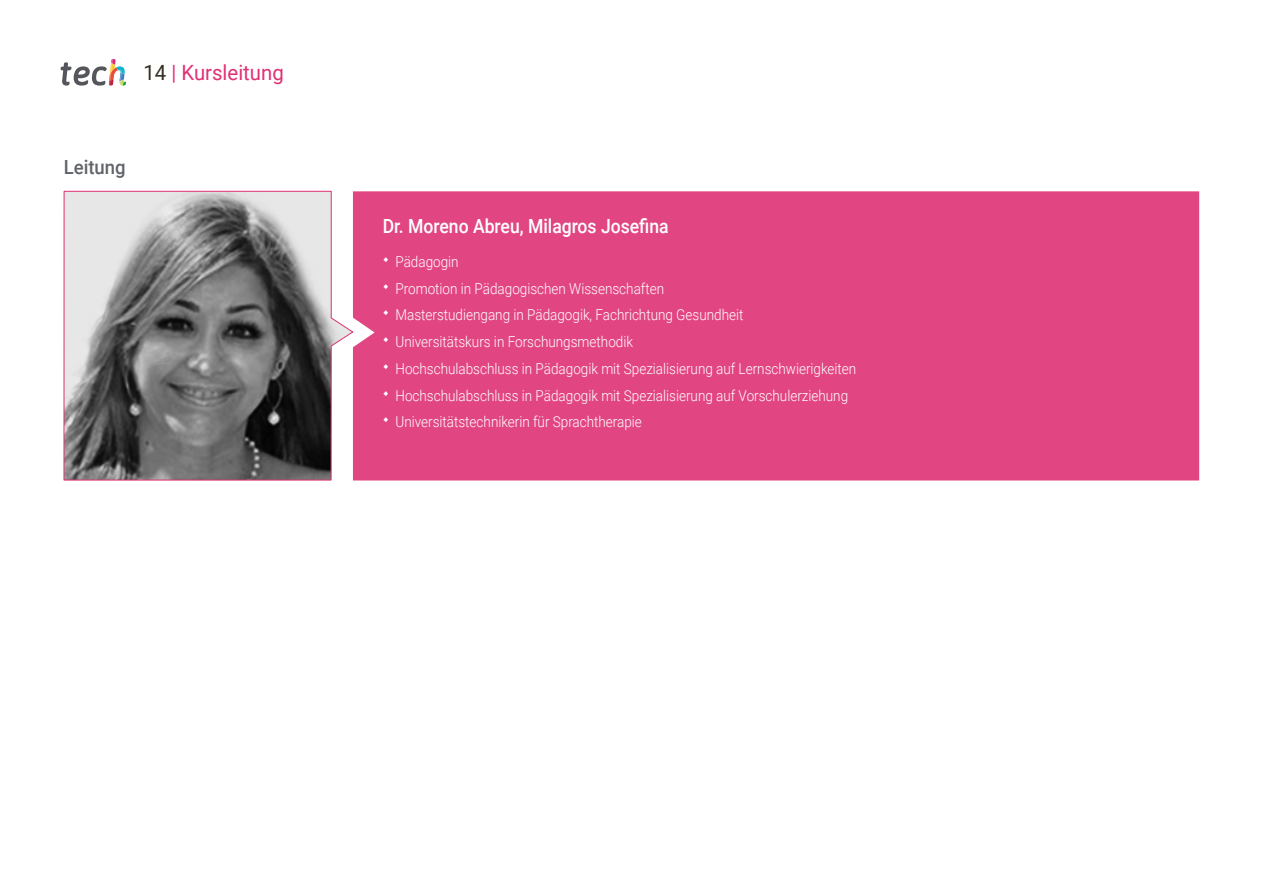
<style>
.page{position:relative;width:1263px;height:893px;background:#fff}
.page>*{position:absolute;margin:0;border:0;box-sizing:border-box;transform-origin:0 0}
.t1{font:21px "Roboto";color:#df3174}
.t2{font:500 19.5px "Roboto";color:#fff;scale:.9 1}
.t3{font:500 19.5px "Roboto";color:#61646a;scale:.95 1}
.t4{font:300 15px/26.7px "Roboto";color:#fff;scale:.9 1}
.s1{color:#312e20}
</style>
<div class="page">
<svg style="left:61px;top:59px;width:65px;height:27px"></svg>
<div style="left:353px;top:191px;width:846px;height:289px;background:#e24682"></div>
<svg style="left:64px;top:191px;width:289px;height:289px;background:#888687"></svg>
<svg style="left:384px;top:257px;width:4px;height:5px"></svg>
<svg style="left:384px;top:284px;width:4px;height:5px"></svg>
<svg style="left:384px;top:310px;width:4px;height:5px"></svg>
<svg style="left:384px;top:337px;width:4px;height:5px"></svg>
<svg style="left:384px;top:364px;width:4px;height:5px"></svg>
<svg style="left:384px;top:391px;width:4px;height:5px"></svg>
<svg style="left:384px;top:417px;width:4px;height:5px"></svg>
<h1 class="t1" style="left:144px;top:57px;width:142px"><span class="s1">14</span> | Kursleitung</h1>
<h2 class="t3" style="left:64px;top:154px;width:67px">Leitung</h2>
<h2 class="t2" style="left:383px;top:212px;width:319px">Dr. Moreno Abreu, Milagros Josefina</h2>
<p class="t4" style="left:395px;top:247px;width:514px">Pädagogin<br>Promotion in Pädagogischen Wissenschaften<br>Masterstudiengang in Pädagogik, Fachrichtung Gesundheit<br>Universitätskurs in Forschungsmethodik<br>Hochschulabschluss in Pädagogik mit Spezialisierung auf Lernschwierigkeiten Hochschulabschluss in Pädagogik mit Spezialisierung auf Vorschulerziehung Universitätstechnikerin für Sprachtherapie</p>
</div>
